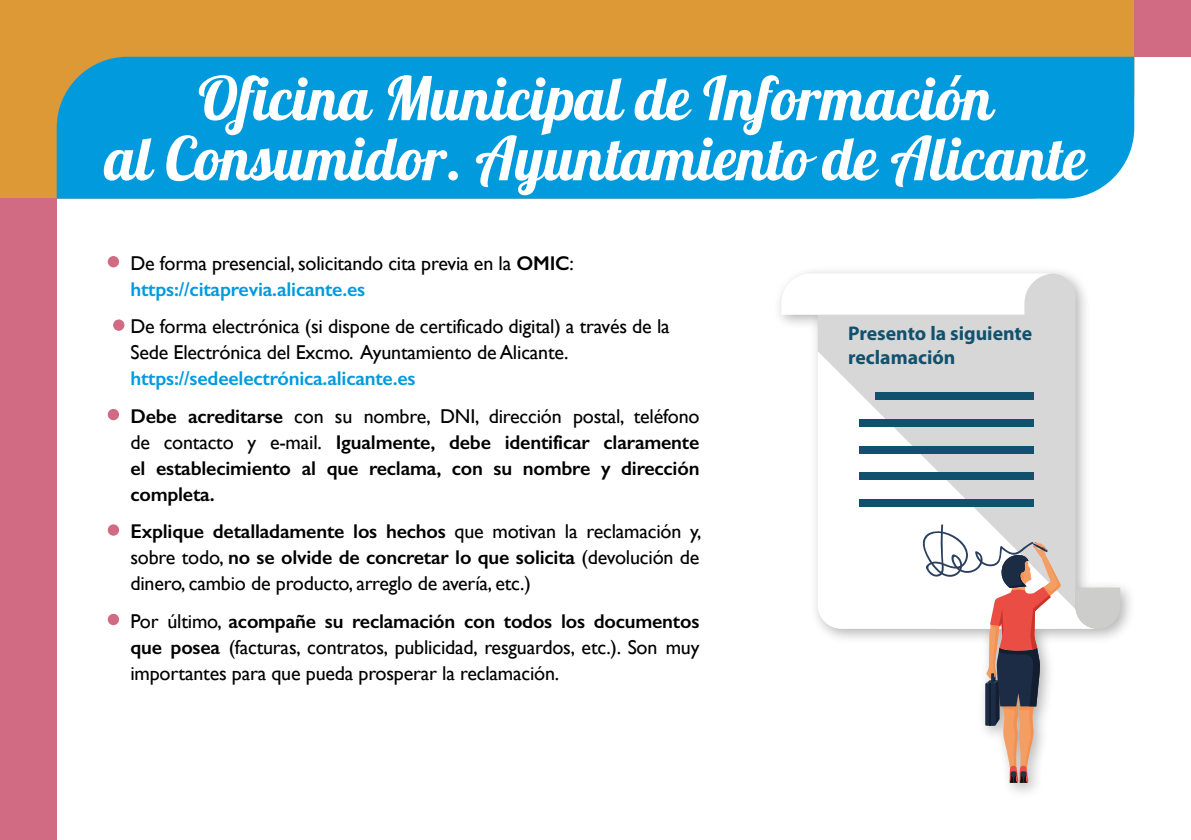
<style>
.page{position:relative;width:1191px;height:840px;background:#fff}
.page>*{position:absolute;margin:0;border:0;box-sizing:border-box;transform-origin:0 0}
.t1{font:60px/60px "Lobster";color:#fff;text-align:center}
.t2{font:20px/26px "Gill Sans";letter-spacing:-.01em;color:#000}
.t3{font:600 20px/26px "Gill Sans";letter-spacing:-.01em;color:#000;text-align:justify}
.t4{font:700 19.8px/23.8px "Myriad Pro";color:#12516e}
.s1{font-weight:600}
.s2{font-weight:600;color:#009add}
.s3{font-weight:400}
</style>
<div class="page">
<div style="left:0;top:0;width:1134px;height:198px;background:#dc9935"></div>
<div style="left:57px;top:57px;width:1077px;height:141px;background:#009add"></div>
<div style="left:1134px;top:0;width:57px;height:57px;background:#d16a83"></div>
<div style="left:0;top:198px;width:57px;height:641px;background:#d16a83"></div>
<div style="left:108px;top:256px;width:11px;height:11px;background:#d16a83;border-radius:50%"></div>
<div style="left:113px;top:319px;width:11px;height:11px;background:#d16a83;border-radius:50%"></div>
<div style="left:108px;top:408px;width:11px;height:12px;background:#d16a83;border-radius:50%"></div>
<div style="left:108px;top:524px;width:11px;height:11px;background:#d16a83;border-radius:50%"></div>
<div style="left:108px;top:613px;width:11px;height:11px;background:#d16a83;border-radius:50%"></div>
<svg style="left:817px;top:280px;width:280px;height:348px"></svg>
<svg style="left:817px;top:273px;width:258px;height:336px;fill:#d7d7d7"></svg>
<svg style="left:781px;top:273px;width:271px;height:41px"></svg>
<svg style="left:1075px;top:587px;width:45px;height:41px;background:#cfcfcf"></svg>
<div style="left:859px;top:445px;width:174px;height:8px;background:#12516e"></div>
<div style="left:859px;top:472px;width:174px;height:7px;background:#12516e"></div>
<div style="left:859px;top:419px;width:174px;height:7px;background:#12516e"></div>
<div style="left:875px;top:392px;width:158px;height:7px;background:#12516e"></div>
<div style="left:859px;top:499px;width:174px;height:7px;background:#12516e"></div>
<svg style="left:920px;top:523px;width:140px;height:259px"></svg>
<h1 class="t1" style="left:105px;top:75px;width:983px">Oficina Municipal de Información<br>al Consumidor. Ayuntamiento de Alicante</h1>
<p class="t2" style="left:130px;top:250px;width:445px">De forma presencial, solicitando cita previa en la <span class="s1">OMIC</span>: <span class="s2">https://citaprevia.alicante.es</span></p>
<p class="t2" style="left:130px;top:313px;width:541px">De forma electrónica (si dispone de certificado digital) a través de la<br>Sede Electrónica del Excmo. Ayuntamiento de Alicante.</p>
<p class="t2" style="left:130px;top:359px;width:570px;line-height:37.4px"><span class="s2">https://sedeelectrónica.alicante.es<br></span><span class="s1">Debe acreditarse</span> con su nombre, DNI, dirección postal, teléfono</p>
<p class="t3" style="left:130px;top:428px;width:570px"><span class="s3">de contacto y e-mail.</span> Igualmente, debe identificar claramente el establecimiento al que reclama, con su nombre y dirección completa.</p>
<p class="t2" style="left:130px;top:518px;width:572px;text-align:justify"><span class="s1">Explique detalladamente los hechos</span> que motivan la reclamación y, sobre todo, <span class="s1">no se olvide de concretar lo que solicita</span> (devolución de dinero, cambio de producto, arreglo de avería, etc.)</p>
<p class="t2" style="left:130px;top:607px;width:570px;text-align:justify">Por último, <span class="s1">acompañe su reclamación con todos los documentos que posea</span> (facturas, contratos, publicidad, resguardos, etc.). Son muy importantes para que pueda prosperar la reclamación.</p>
<p class="t4" style="left:848px;top:321px;width:186px">Presento la siguiente reclamación</p>
</div>
